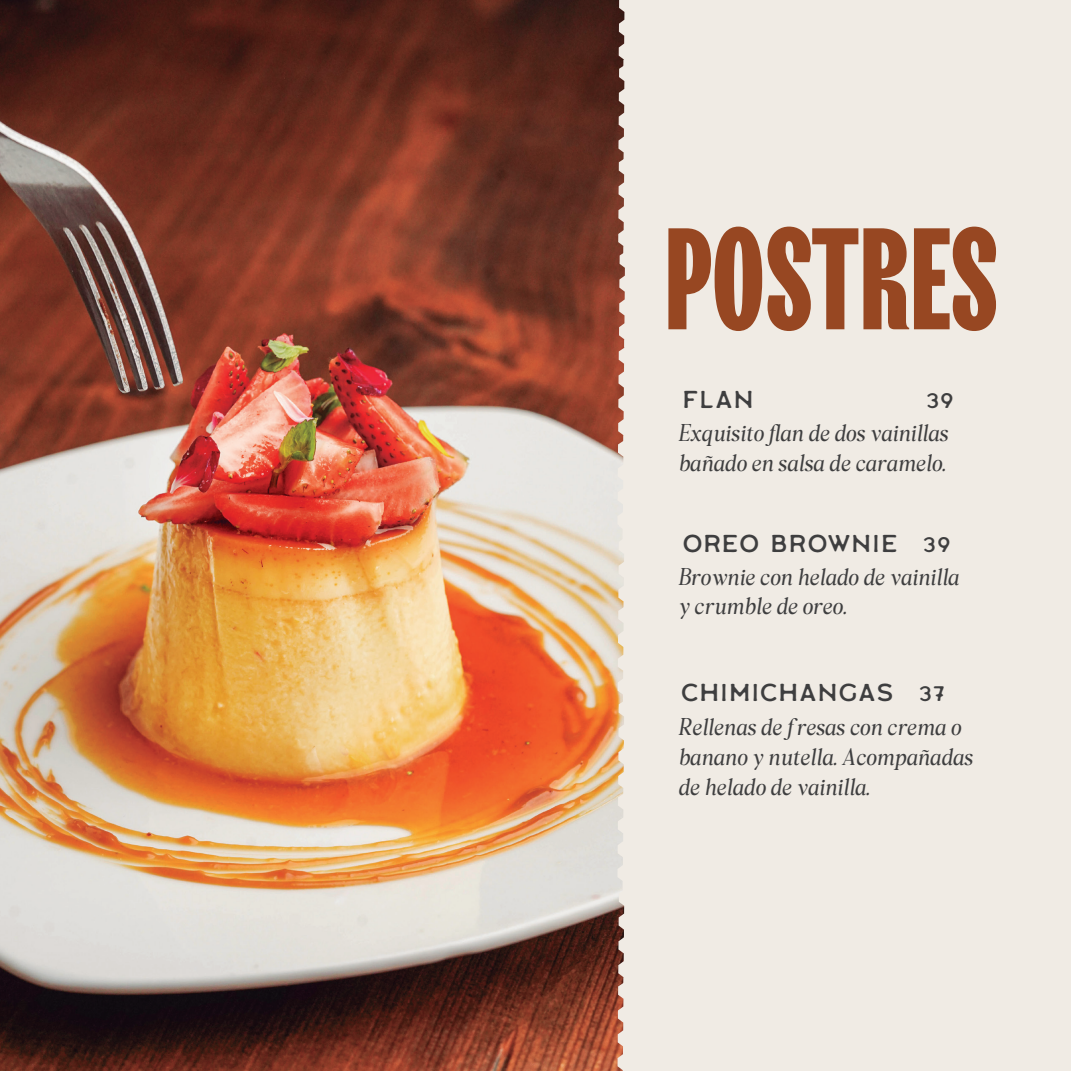
<style>
.page{position:relative;width:1071px;height:1071px;background:#f0ebe4}
.page>*{position:absolute;margin:0;border:0;box-sizing:border-box;transform-origin:0 0}
.t1{font:144.2px "TT Trailers Trial Variable";letter-spacing:-.005em;color:#974722}
.t2{font:24.5px "Labor Union Small";letter-spacing:.1em;color:#3e3e3f}
.t3{font:21px "Labor Union Small";color:#3e3e3f}
.t4{font:italic 19.25px/29.8px "Bethany Elingston";letter-spacing:.05em;color:#3e3e3f}
.s1{font-size:21px}
</style>
<div class="page">
<img style="left:0;top:0;width:617px;height:1071px">
<svg style="left:617px;top:0;width:8px;height:1071px"></svg>
<div style="left:624px;top:602px;width:11px;height:8px;background:#f0ebe4"></div>
<h1 class="t1" style="left:664px;top:203px;width:336px">POSTRES</h1>
<p class="t2" style="left:683px;top:385px;width:71px">FLAN</p>
<p class="t3" style="left:927px;top:388px;width:28px">39</p>
<p class="t4" style="left:678px;top:419px;width:271px">Exquisito flan de dos vainillas bañado en salsa de caramelo.</p>
<p class="t2" style="left:683px;top:528px;width:268px">OREO BROWNIE <span class="s1">39</span></p>
<p class="t4" style="left:678px;top:562px;width:282px">Brownie con helado de vainilla y crumble de oreo.</p>
<p class="t2" style="left:682px;top:677px;width:265px">CHIMICHANGAS <span class="s1">37</span></p>
<p class="t4" style="left:678px;top:713px;width:295px">Rellenas de fresas con crema o banano y nutella. Acompañadas de helado de vainilla.</p>
</div>
